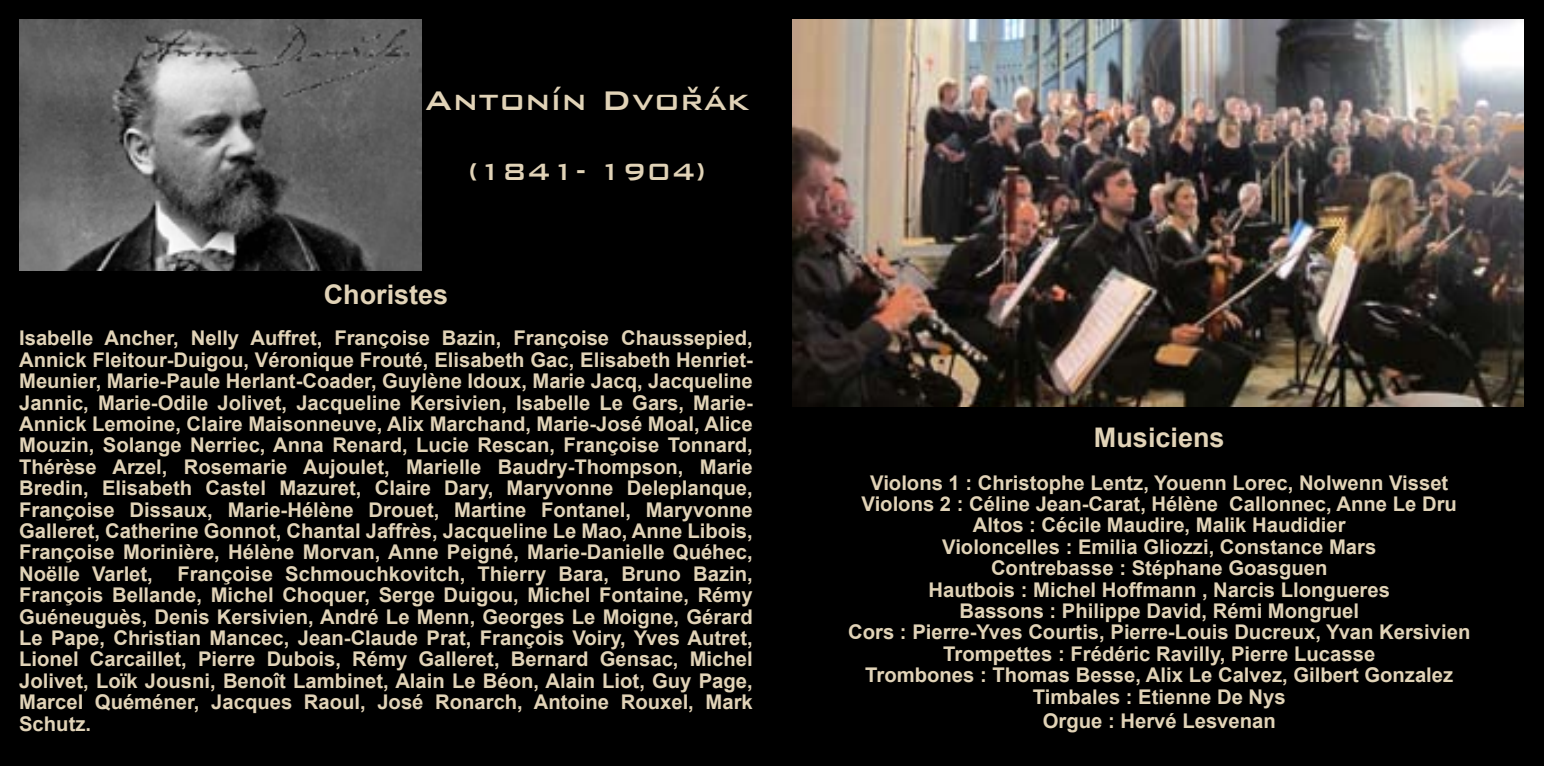
<style>
.page{position:relative;width:1544px;height:766px;background:#fff}
.page>*{position:absolute;margin:0;border:0;box-sizing:border-box;transform-origin:0 0}
.t1{font:500 36px "Bank Gothic";color:#e1d3b7}
.t2{font:500 31.5px "Bank Gothic";color:#e1d3b7}
.t3{font:700 27px "Arial";color:#e1d3b7}
.t4{font:700 20.25px/21.4px "Arial";color:#e1d3b7;text-align:justify}
</style>
<div class="page">
<div style="left:0;top:0;width:1543px;height:765px;background:#000"></div>
<img style="left:792px;top:20px;width:731px;height:386px">
<img style="left:19px;top:19px;width:402px;height:251px">
<h1 class="t1" style="left:425px;top:72px;width:325px">Antonín Dvořák</h1>
<h2 class="t2" style="left:468px;top:147px;width:240px">(1841- 1904)</h2>
<h3 class="t3" style="left:324px;top:276px;width:126px">Choristes</h3>
<p class="t4" style="left:19px;top:328px;width:735px">Isabelle Ancher, Nelly Auffret, Françoise Bazin, Françoise Chaussepied, Annick Fleitour-Duigou, Véronique Frouté, Elisabeth Gac, Elisabeth Henriet-Meunier, Marie-Paule Herlant-Coader, Guylène Idoux, Marie Jacq, Jacqueline Jannic, Marie-Odile Jolivet, Jacqueline Kersivien, Isabelle Le Gars, Marie-Annick Lemoine, Claire Maisonneuve, Alix Marchand, Marie-José Moal, Alice Mouzin, Solange Nerriec, Anna Renard, Lucie Rescan, Françoise Tonnard, Thérèse Arzel, Rosemarie Aujoulet, Marielle Baudry-Thompson, Marie Bredin, Elisabeth Castel Mazuret, Claire Dary, Maryvonne Deleplanque, Françoise Dissaux, Marie-Hélène Drouet, Martine Fontanel, Maryvonne Galleret, Catherine Gonnot, Chantal Jaffrès, Jacqueline Le Mao, Anne Libois, Françoise Morinière, Hélène Morvan, Anne Peigné, Marie-Danielle Quéhec, Noëlle Varlet, Françoise Schmouchkovitch, Thierry Bara, Bruno Bazin, François Bellande, Michel Choquer, Serge Duigou, Michel Fontaine, Rémy Guéneuguès, Denis Kersivien, André Le Menn, Georges Le Moigne, Gérard Le Pape, Christian Mancec, Jean-Claude Prat, François Voiry, Yves Autret, Lionel Carcaillet, Pierre Dubois, Rémy Galleret, Bernard Gensac, Michel Jolivet, Loïk Jousni, Benoît Lambinet, Alain Le Béon, Alain Liot, Guy Page, Marcel Quéméner, Jacques Raoul, José Ronarch, Antoine Rouxel, Mark Schutz.</p>
<h3 class="t3" style="left:1094px;top:419px;width:132px">Musiciens</h3>
<p class="t4" style="left:848px;top:472px;width:623px;text-align:center">Violons 1 : Christophe Lentz, Youenn Lorec, Nolwenn Visset Violons 2 : Céline Jean-Carat, Hélène Callonnec, Anne Le Dru Altos : Cécile Maudire, Malik Haudidier<br>Violoncelles : Emilia Gliozzi, Constance Mars<br>Contrebasse : Stéphane Goasguen<br>Hautbois : Michel Hoffmann , Narcis Llongueres<br>Bassons : Philippe David, Rémi Mongruel<br>Cors : Pierre-Yves Courtis, Pierre-Louis Ducreux, Yvan Kersivien Trompettes : Frédéric Ravilly, Pierre Lucasse<br>Trombones : Thomas Besse, Alix Le Calvez, Gilbert Gonzalez Timbales : Etienne De Nys</p>
<p class="t4" style="left:1042px;top:710px;width:234px">Orgue : Hervé Lesvenan</p>
</div>
